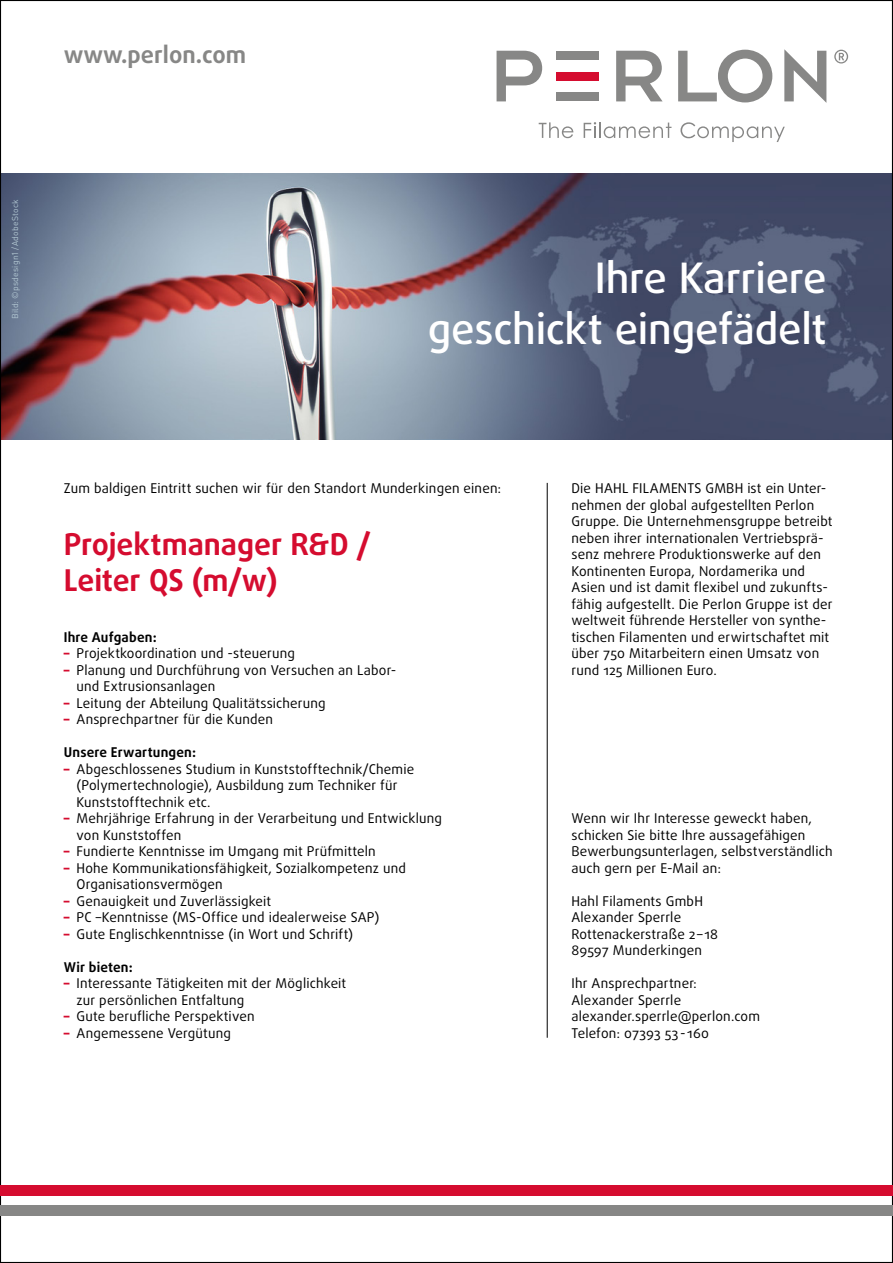
<style>
.page{position:relative;width:893px;height:1263px;background:#fff}
.page>*{position:absolute;margin:0;border:0;box-sizing:border-box;transform-origin:0 0}
.NXT_Headline_Flyer{font:500 42px "Daxline Pro";letter-spacing:-.005em;color:#fff}
.NXT_Headline_Flyer-2{font:700 30px/36.2px "Daxline Pro";letter-spacing:-.005em;color:#d50c2f}
.t1{font:700 23.4px "Daxline Pro";color:#878786}
.NXT_Headline_Flyer-3{font:13.5px/16.5px "Daxline Pro";letter-spacing:.01em;color:#000}
.NXT_Headline_Flyer-4{font:700 13.5px "Daxline Pro";letter-spacing:.015em;color:#000}
.fliesstext_Einzug{font:8.55px "DIN";letter-spacing:.025em;color:#b2c7d2}
.s1{font-weight:800;color:#d50c2f}
</style>
<div class="page">
<img style="left:2px;top:174px;width:889px;height:265px">
<svg style="left:539px;top:122px;width:34px;height:16px"></svg>
<svg style="left:584px;top:122px;width:87px;height:16px"></svg>
<svg style="left:680px;top:122px;width:105px;height:20px"></svg>
<svg style="left:834px;top:50px;width:14px;height:14px"></svg>
<svg style="left:497px;top:51px;width:45px;height:50px"></svg>
<svg style="left:616px;top:51px;width:46px;height:50px"></svg>
<svg style="left:678px;top:50px;width:94px;height:52px"></svg>
<svg style="left:784px;top:49px;width:42px;height:54px"></svg>
<div style="left:556px;top:51px;width:42px;height:9px;background:#878786"></div>
<div style="left:556px;top:92px;width:42px;height:9px;background:#878786"></div>
<div style="left:556px;top:72px;width:42px;height:9px;background:#d50c2f"></div>
<hr style="left:547px;top:483px;width:1px;height:555px;background:#000">
<div style="left:0;top:1205px;width:893px;height:10px;background:#878786"></div>
<div style="left:0;top:1185px;width:893px;height:10px;background:#d50c2f"></div>
<p class="t1" style="left:64px;top:39px;width:184px">www.perlon.com</p>
<p class="fliesstext_Einzug" style="left:10px;top:319px;width:121px;rotate:-90deg">Bild: ©psdesign1/AdobeStock</p>
<p class="NXT_Headline_Flyer" style="left:595px;top:250px;width:233px">Ihre Karriere</p>
<p class="NXT_Headline_Flyer" style="left:428px;top:301px;width:400px">geschickt eingefädelt</p>
<p class="NXT_Headline_Flyer-3" style="left:64px;top:480px;width:439px">Zum baldigen Eintritt suchen wir für den Standort Munderkingen einen:</p>
<p class="NXT_Headline_Flyer-2" style="left:64px;top:526px;width:309px">Projektmanager R&amp;D /<br>Leiter QS (m/w)</p>
<p class="NXT_Headline_Flyer-4" style="left:64px;top:628px;width:94px">Ihre Aufgaben:</p>
<p class="NXT_Headline_Flyer-3" style="left:64px;top:645px;width:233px"><span class="s1">–</span> Projektkoordination und -steuerung</p>
<p class="NXT_Headline_Flyer-3" style="left:77px;top:662px;width:321px;text-indent:-13px"><span class="s1">–</span> Planung und Durchführung von Versuchen an Labor&shy;und Extrusionsanlagen</p>
<p class="NXT_Headline_Flyer-3" style="left:64px;top:695px;width:264px"><span class="s1">–</span> Leitung der Abteilung Qualitätssicherung</p>
<p class="NXT_Headline_Flyer-3" style="left:64px;top:711px;width:211px"><span class="s1">–</span> Ansprechpartner für die Kunden</p>
<p class="NXT_Headline_Flyer-4" style="left:64px;top:743px;width:134px">Unsere Erwartungen:</p>
<p class="NXT_Headline_Flyer-3" style="left:77px;top:761px;width:339px;text-indent:-13px"><span class="s1">–</span> Abgeschlossenes Studium in Kunststofftechnik/Chemie (Polymertechnologie), Ausbildung zum Techniker für<br>Kunststofftechnik etc.</p>
<p class="NXT_Headline_Flyer-3" style="left:77px;top:810px;width:367px;text-indent:-13px"><span class="s1">–</span> Mehrjährige Erfahrung in der Verarbeitung und Entwicklung von Kunststoffen</p>
<p class="NXT_Headline_Flyer-3" style="left:64px;top:843px;width:313px"><span class="s1">–</span> Fundierte Kenntnisse im Umgang mit Prüfmitteln</p>
<p class="NXT_Headline_Flyer-3" style="left:77px;top:860px;width:331px;text-indent:-13px"><span class="s1">–</span> Hohe Kommunikationsfähigkeit, Sozialkompetenz und<br>Organisationsvermögen</p>
<p class="NXT_Headline_Flyer-3" style="left:64px;top:893px;width:209px"><span class="s1">–</span> Genauigkeit und Zuverlässigkeit</p>
<p class="NXT_Headline_Flyer-3" style="left:64px;top:909px;width:317px"><span class="s1">–</span> PC –Kenntnisse (MS-Office und idealerweise SAP)</p>
<p class="NXT_Headline_Flyer-3" style="left:64px;top:926px;width:291px"><span class="s1">–</span> Gute Englischkenntnisse (in Wort und Schrift)</p>
<p class="NXT_Headline_Flyer-4" style="left:64px;top:958px;width:71px">Wir bieten:</p>
<p class="NXT_Headline_Flyer-3" style="left:77px;top:975px;width:271px;text-indent:-13px"><span class="s1">–</span> Interessante Tätigkeiten mit der Möglichkeit zur persönlichen Entfaltung</p>
<p class="NXT_Headline_Flyer-3" style="left:64px;top:1008px;width:192px"><span class="s1">–</span> Gute berufliche Perspektiven</p>
<p class="NXT_Headline_Flyer-3" style="left:64px;top:1025px;width:169px"><span class="s1">–</span> Angemessene Vergütung</p>
<p class="NXT_Headline_Flyer-3" style="left:571px;top:480px;width:263px">Die HAHL FILAMENTS GMBH ist ein Unter&shy;nehmen der global aufgestellten Perlon Gruppe. Die Unternehmensgruppe betreibt neben ihrer internationalen Vertriebsprä&shy;senz mehrere Produktionswerke auf den Kontinenten Europa, Nordamerika und Asien und ist damit flexibel und zukunfts&shy;fähig aufgestellt. Die Perlon Gruppe ist der weltweit führende Hersteller von synthe&shy;tischen Filamenten und erwirtschaftet mit über 750 Mitarbeitern einen Umsatz von rund 125 Millionen Euro.</p>
<p class="NXT_Headline_Flyer-3" style="left:571px;top:810px;width:263px">Wenn wir Ihr Interesse geweckt haben, schicken Sie bitte Ihre aussagefähigen Bewerbungsunterlagen, selbstverständlich auch gern per E-Mail an:</p>
<p class="NXT_Headline_Flyer-3" style="left:571px;top:893px;width:133px">Hahl Filaments GmbH</p>
<p class="NXT_Headline_Flyer-3" style="left:571px;top:909px;width:148px">Alexander Sperrle<br>Rottenackerstraße 2 – 18<br>89597 Munderkingen</p>
<p class="NXT_Headline_Flyer-3" style="left:571px;top:975px;width:190px">Ihr Ansprechpartner:<br>Alexander Sperrle alexander.sperrle@perlon.com</p>
<p class="NXT_Headline_Flyer-3" style="left:571px;top:1025px;width:139px">Telefon: 07393 53 - 160</p>
</div>
